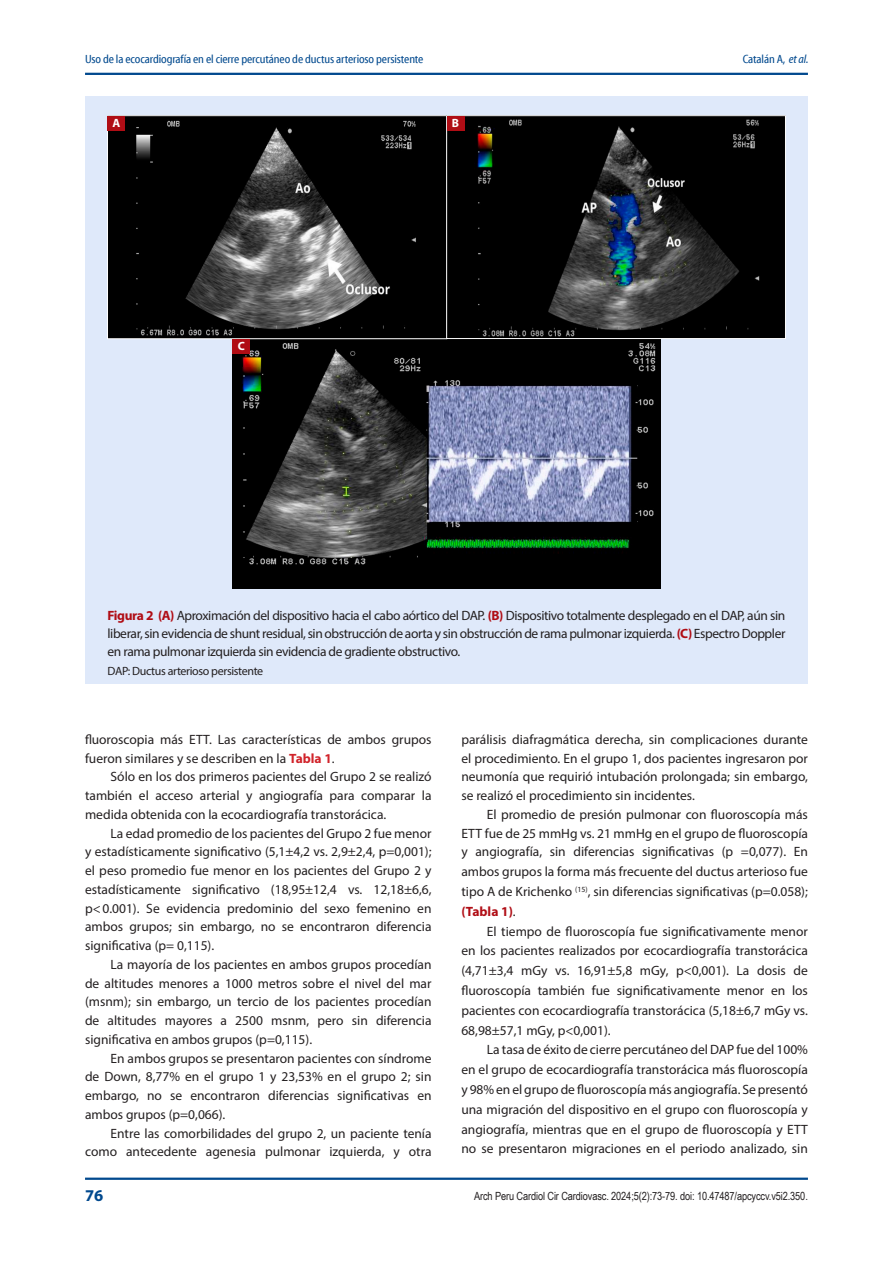
<style>
.page{position:relative;width:893px;height:1263px;background:#fff}
.page>*{position:absolute;margin:0;border:0;box-sizing:border-box;transform-origin:0 0}
.t1{font:700 16.5px "Myriad Pro";color:#01498e}
.TEXTO_GENERAL{font:13.5px/18.8px "Myriad Pro";color:#231f20;text-align:justify}
.TEXTO_DE_FIGURA{font:13.5px/18px "Myriad Pro";letter-spacing:-.03em;color:#231f20;text-align:justify}
._1_ER_PARRAFO_TEXTO{font:13.5px/18.8px "Myriad Pro";color:#231f20}
.t2{font:12px "Myriad Cn Web";letter-spacing:-.01em;color:#01498e}
.TEXTO_DE_FIGURA-2{font:12px "Myriad Pro";letter-spacing:-.03em;color:#231f20}
.SUBTITULO{font:700 12px "Myriad Pro";color:#fff}
.t3{font:11.25px "Arial Narrow";letter-spacing:-.01em;color:#231f20}
.s1{font-family:"Myriad Cn It Web"}
.s2{font-weight:700;color:#b00d15}
.s3{font-weight:700;color:#d1232a}
</style>
<div class="page">
<hr style="left:85px;top:73px;width:723px;height:2px;background:#01498e">
<hr style="left:85px;top:1177px;width:723px;height:3px;background:#01498e">
<div style="left:85px;top:96px;width:723px;height:587px;background:#dfe9fa"></div>
<img style="left:233px;top:339px;width:427px;height:250px">
<img style="left:109px;top:117px;width:336px;height:220px">
<div style="left:107px;top:115px;width:340px;height:224px;border:1px solid #fff"></div>
<svg style="left:448px;top:117px;width:336px;height:220px;background:#131516"></svg>
<div style="left:446px;top:115px;width:340px;height:224px;border:1px solid #fff"></div>
<div style="left:108px;top:116px;width:17px;height:14px;background:#b00d15"></div>
<div style="left:447px;top:116px;width:17px;height:14px;background:#b00d15"></div>
<div style="left:233px;top:339px;width:17px;height:14px;background:#b00d15"></div>
<p class="t2" style="left:85px;top:53px;width:340px">Uso de la ecocardiografía en el cierre percutáneo de ductus arterioso persistente</p>
<p class="t2" style="left:743px;top:53px;width:67px">Catalán A, <span class="s1">et al.</span></p>
<p class="SUBTITULO" style="left:112px;top:115px;width:9px">A</p>
<p class="SUBTITULO" style="left:452px;top:115px;width:9px">B</p>
<p class="SUBTITULO" style="left:238px;top:338px;width:9px">C</p>
<p class="TEXTO_DE_FIGURA" style="left:108px;top:606px;width:679px"><span class="s2">Figura 2 (A)</span> Aproximación del dispositivo hacia el cabo aórtico del DAP. <span class="s2">(B)</span> Dispositivo totalmente desplegado en el DAP, aún sin liberar, sin evidencia de shunt residual, sin obstrucción de aorta y sin obstrucción de rama pulmonar izquierda. <span class="s2">(C)</span> Espectro Doppler en rama pulmonar izquierda sin evidencia de gradiente obstructivo.</p>
<p class="TEXTO_DE_FIGURA-2" style="left:108px;top:664px;width:157px">DAP: Ductus arterioso persistente</p>
<p class="_1_ER_PARRAFO_TEXTO" style="left:85px;top:730px;width:348px">fluoroscopia más ETT. Las características de ambos grupos fueron similares y se describen en la <span class="s3">Tabla 1</span>.</p>
<p class="TEXTO_GENERAL" style="left:85px;top:767px;width:348px;text-indent:26px">Sólo en los dos primeros pacientes del Grupo 2 se realizó también el acceso arterial y angiografía para comparar la medida obtenida con la ecocardiografía transtorácica.</p>
<p class="TEXTO_GENERAL" style="left:85px;top:823px;width:348px;text-indent:26px">La edad promedio de los pacientes del Grupo 2 fue menor y estadísticamente significativo (5,1±4,2 vs. 2,9±2,4, p=0,001); el peso promedio fue menor en los pacientes del Grupo 2 y estadísticamente significativo (18,95±12,4 vs. 12,18±6,6, p&lt;0.001). Se evidencia predominio del sexo femenino en ambos grupos; sin embargo, no se encontraron diferencia significativa (p= 0,115).</p>
<p class="TEXTO_GENERAL" style="left:85px;top:955px;width:348px;text-indent:26px">La mayoría de los pacientes en ambos grupos procedían de altitudes menores a 1000 metros sobre el nivel del mar (msnm); sin embargo, un tercio de los pacientes procedían de altitudes mayores a 2500 msnm, pero sin diferencia significativa en ambos grupos (p=0,115).</p>
<p class="TEXTO_GENERAL" style="left:85px;top:1048px;width:348px;text-indent:26px">En ambos grupos se presentaron pacientes con síndrome de Down, 8,77% en el grupo 1 y 23,53% en el grupo 2; sin embargo, no se encontraron diferencias significativas en ambos grupos (p=0,066).</p>
<p class="TEXTO_GENERAL" style="left:85px;top:1123px;width:348px;text-align:right">Entre las comorbilidades del grupo 2, un paciente tenía como antecedente agenesia pulmonar izquierda, y otra</p>
<p class="TEXTO_GENERAL" style="left:461px;top:730px;width:348px">parálisis diafragmática derecha, sin complicaciones durante el procedimiento. En el grupo 1, dos pacientes ingresaron por neumonía que requirió intubación prolongada; sin embargo, se realizó el procedimiento sin incidentes.</p>
<p class="TEXTO_GENERAL" style="left:461px;top:804px;width:348px;line-height:19.4px;text-indent:26px">El promedio de presión pulmonar con fluoroscopía más ETT fue de 25 mmHg vs. 21 mmHg en el grupo de fluoroscopía y angiografía, sin diferencias significativas (p =0,077). En ambos grupos la forma más frecuente del ductus arterioso fue tipo A de Krichenko <sup>(15)</sup>, sin diferencias significativas (p=0.058); <span class="s2">(Tabla 1)</span>.</p>
<p class="TEXTO_GENERAL" style="left:461px;top:921px;width:348px;line-height:19.8px;text-indent:26px">El tiempo de fluoroscopía fue significativamente menor en los pacientes realizados por ecocardiografía transtorácica (4,71±3,4 mGy vs. 16,91±5,8 mGy, p&lt;0,001). La dosis de fluoroscopía también fue significativamente menor en los pacientes con ecocardiografía transtorácica (5,18±6,7 mGy vs.<br>68,98±57,1 mGy, p&lt;0,001).</p>
<p class="TEXTO_GENERAL" style="left:461px;top:1040px;width:348px;line-height:19.8px;text-indent:26px">La tasa de éxito de cierre percutáneo del DAP fue del 100% en el grupo de ecocardiografía transtorácica más fluoroscopía y 98% en el grupo de fluoroscopía más angiografía. Se presentó una migración del dispositivo en el grupo con fluoroscopía y angiografía, mientras que en el grupo de fluoroscopía y ETT no se presentaron migraciones en el periodo analizado, sin</p>
<p class="t1" style="left:85px;top:1184px;width:20px">76</p>
<p class="t3" style="left:474px;top:1188px;width:335px">Arch Peru Cardiol Cir Cardiovasc. 2024;5(2):73-79. doi: 10.47487/apcyccv.v5i2.350.</p>
</div>
